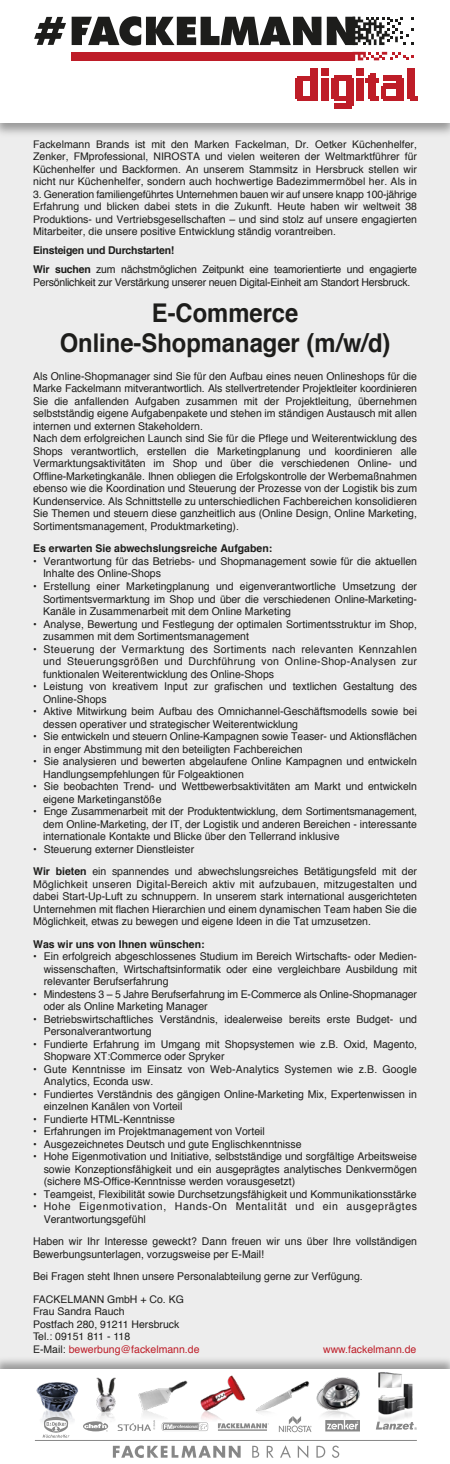
<style>
.page{position:relative;width:450px;height:1464px;background:#fff}
.page>*{position:absolute;margin:0;border:0;box-sizing:border-box;transform-origin:0 0}
.t1{font:700 25.75px/30px "Helvetica";color:#1d1d1b;text-align:center;scale:.92 1}
.t2{font:10.75px/12.5px "Helvetica";color:#1d1d1b}
.t3{font:10.75px/19px "Helvetica";letter-spacing:-.02em;color:#1d1d1b}
.t4{font:10.75px/12.5px "Helvetica";letter-spacing:.06em;color:#1d1d1b}
.t5{font:700 10.75px "Helvetica";color:#1d1d1b}
.t6{font:10.5px/12.5px "Helvetica";color:#1d1d1b;text-align:justify}
.t7{font:10.5px "Helvetica";color:#be1d28}
.s1{font-weight:700}
.s2{color:#be1d28}
</style>
<div class="page">
<div style="left:0;top:17px;width:450px;height:1396px;background:#ededed"></div>
<img style="left:0;top:122px;width:450px;height:12px">
<div style="left:0;top:0;width:450px;height:122px;background:#fff"></div>
<div style="left:0;top:1369px;width:450px;height:94px;background:#fff"></div>
<img style="left:378px;top:1372px;width:35px;height:49px">
<img style="left:27px;top:1362px;width:348px;height:84px">
<svg style="left:218px;top:1423px;width:51px;height:7px"></svg>
<svg style="left:162px;top:1422px;width:46px;height:8px"></svg>
<svg style="left:118px;top:1420px;width:37px;height:10px"></svg>
<svg style="left:279px;top:1416px;width:33px;height:16px"></svg>
<svg style="left:43px;top:1416px;width:26px;height:21px"></svg>
<svg style="left:83px;top:1421px;width:25px;height:10px"></svg>
<svg style="left:325px;top:1419px;width:35px;height:12px"></svg>
<hr style="left:35px;top:1440px;width:382px;height:1px;background:#878787">
<svg style="left:376px;top:1421px;width:41px;height:8px"></svg>
<svg style="left:113px;top:1445px;width:128px;height:12px"></svg>
<svg style="left:252px;top:1445px;width:7px;height:12px"></svg>
<svg style="left:267px;top:1445px;width:7px;height:12px"></svg>
<svg style="left:280px;top:1445px;width:11px;height:12px"></svg>
<svg style="left:298px;top:1445px;width:10px;height:13px"></svg>
<svg style="left:316px;top:1445px;width:9px;height:12px"></svg>
<svg style="left:332px;top:1445px;width:7px;height:12px"></svg>
<div style="left:72px;top:52px;width:283px;height:8px;background:#be1d28"></div>
<svg style="left:72px;top:16px;width:249px;height:29px"></svg>
<svg style="left:327px;top:17px;width:87px;height:28px"></svg>
<svg style="left:355px;top:52px;width:59px;height:8px"></svg>
<svg style="left:295px;top:68px;width:122px;height:40px"></svg>
<svg style="left:34px;top:17px;width:32px;height:28px"></svg>
<p class="t6" style="left:33px;top:138px;width:385px">Fackelmann Brands ist mit den Marken Fackelman, Dr. Oetker Küchenhelfer, Zenker, FMprofessional, NIROSTA und vielen weiteren der Weltmarktführer für Küchenhelfer und Backformen. An unserem Stammsitz in Hersbruck stellen wir nicht nur Küchenhelfer, sondern auch hochwertige Badezimmermöbel her. Als in</p>
<p class="t6" style="left:33px;top:188px;width:385px">3. Generation familiengeführtes Unternehmen bauen wir auf unsere knapp 100-jährige Erfahrung und blicken dabei stets in die Zukunft. Heute haben wir weltweit 38<br>Produktions- und Vertriebsgesellschaften – und sind stolz auf unsere engagierten Mitarbeiter, die unsere positive Entwicklung ständig vorantreiben.</p>
<p class="t3" style="left:33px;top:241px;width:385px"><span class="s1">Einsteigen und Durchstarten!<br>Wir suchen</span> zum nächstmöglichen Zeitpunkt eine teamorientierte und engagierte</p>
<p class="t3" style="left:33px;top:273px;width:379px">Persönlichkeit zur Verstärkung unserer neuen Digital-Einheit am Standort Hersbruck.</p>
<h1 class="t1" style="left:60px;top:298px;width:361px">E-Commerce<br>Online-Shopmanager (m/w/d)</h1>
<p class="t2" style="left:33px;top:370px;width:386px">Als Online-Shopmanager sind Sie für den Aufbau eines neuen Onlineshops für die Marke Fackelmann mitverantwortlich. Als stellvertretender Projektleiter koordinieren Sie die anfallenden Aufgaben zusammen mit der Projektleitung, übernehmen selbstständig eigene Aufgabenpakete und stehen im ständigen Austausch mit allen internen und externen Stakeholdern.<br>Nach dem erfolgreichen Launch sind Sie für die Pflege und Weiterentwicklung des Shops verantwortlich, erstellen die Marketingplanung und koordinieren alle Vermarktungsaktivitäten im Shop und über die verschiedenen Online- und Offline-Marketingkanäle. Ihnen obliegen die Erfolgskontrolle der Werbemaßnahmen ebenso wie die Koordination und Steuerung der Prozesse von der Logistik bis zum Kundenservice. Als Schnittstelle zu unterschiedlichen Fachbereichen konsolidieren Sie Themen und steuern diese ganzheitlich aus (Online Design, Online Marketing, Sortimentsmanagement, Produktmarketing).</p>
<p class="t5" style="left:33px;top:540px;width:241px">Es erwarten Sie abwechslungsreiche Aufgaben:</p>
<p class="t2" style="left:43px;top:555px;width:376px;text-indent:-10px">• Verantwortung für das Betriebs- und Shopmanagement sowie für die aktuellen<br>Inhalte des Online-Shops</p>
<p class="t2" style="left:43px;top:580px;width:375px;text-align:justify;text-indent:-10px">• Erstellung einer Marketingplanung und eigenverantwortliche Umsetzung der Sortimentsvermarktung im Shop und über die verschiedenen Online-Marketing-Kanäle in Zusammenarbeit mit dem Online Marketing</p>
<p class="t2" style="left:43px;top:618px;width:375px;text-indent:-10px">• Analyse, Bewertung und Festlegung der optimalen Sortimentsstruktur im Shop, zusammen mit dem Sortimentsmanagement</p>
<p class="t2" style="left:43px;top:643px;width:375px;text-align:justify;text-indent:-10px">• Steuerung der Vermarktung des Sortiments nach relevanten Kennzahlen und Steuerungsgrößen und Durchführung von Online-Shop-Analysen zur funktionalen Weiterentwicklung des Online-Shops</p>
<p class="t2" style="left:43px;top:680px;width:376px;text-indent:-10px">• Leistung von kreativem Input zur grafischen und textlichen Gestaltung des<br>Online-Shops</p>
<p class="t2" style="left:43px;top:705px;width:375px;text-indent:-10px">• Aktive Mitwirkung beim Aufbau des Omnichannel-Geschäftsmodells sowie bei dessen operativer und strategischer Weiterentwicklung</p>
<p class="t2" style="left:43px;top:730px;width:375px;text-indent:-10px">• Sie entwickeln und steuern Online-Kampagnen sowie Teaser- und Aktionsflächen in enger Abstimmung mit den beteiligten Fachbereichen</p>
<p class="t2" style="left:43px;top:755px;width:375px;text-indent:-10px">• Sie analysieren und bewerten abgelaufene Online Kampagnen und entwickeln<br>Handlungsempfehlungen für Folgeaktionen</p>
<p class="t2" style="left:43px;top:780px;width:376px;text-indent:-10px">• Sie beobachten Trend- und Wettbewerbsaktivitäten am Markt und entwickeln eigene Marketinganstöße</p>
<p class="t2" style="left:43px;top:805px;width:375px;text-align:justify;text-indent:-10px">• Enge Zusammenarbeit mit der Produktentwicklung, dem Sortimentsmanagement, dem Online-Marketing, der IT, der Logistik und anderen Bereichen - interessante internationale Kontakte und Blicke über den Tellerrand inklusive</p>
<p class="t2" style="left:33px;top:838px;width:386px;line-height:22.5px">• Steuerung externer Dienstleister<br><span class="s1">Wir bieten</span> ein spannendes und abwechslungsreiches Betätigungsfeld mit der</p>
<p class="t2" style="left:33px;top:878px;width:385px;text-align:justify">Möglichkeit unseren Digital-Bereich aktiv mit aufzubauen, mitzugestalten und dabei Start-Up-Luft zu schnuppern. In unserem stark international ausgerichteten Unternehmen mit flachen Hierarchien und einem dynamischen Team haben Sie die Möglichkeit, etwas zu bewegen und eigene Ideen in die Tat umzusetzen.</p>
<p class="t5" style="left:33px;top:935px;width:173px">Was wir uns von Ihnen wünschen:</p>
<p class="t2" style="left:44px;top:950px;width:375px;text-align:justify;text-indent:-11px">• Ein erfolgreich abgeschlossenes Studium im Bereich Wirtschafts- oder Medien&shy;wissenschaften, Wirtschaftsinformatik oder eine vergleichbare Ausbildung mit relevanter Berufserfahrung</p>
<p class="t2" style="left:44px;top:988px;width:375px;text-indent:-11px">• Mindestens 3 – 5 Jahre Berufserfahrung im E-Commerce als Online-Shopmanager oder als Online Marketing Manager</p>
<p class="t2" style="left:44px;top:1013px;width:375px;text-indent:-11px">• Betriebswirtschaftliches Verständnis, idealerweise bereits erste Budget- und<br>Personalverantwortung</p>
<p class="t2" style="left:44px;top:1038px;width:375px;text-indent:-11px">• Fundierte Erfahrung im Umgang mit Shopsystemen wie z.B. Oxid, Magento,<br>Shopware XT:Commerce oder Spryker</p>
<p class="t2" style="left:44px;top:1063px;width:375px;text-indent:-11px">• Gute Kenntnisse im Einsatz von Web-Analytics Systemen wie z.B. Google<br>Analytics, Econda usw.</p>
<p class="t2" style="left:44px;top:1088px;width:375px;text-indent:-11px">• Fundiertes Verständnis des gängigen Online-Marketing Mix, Expertenwissen in einzelnen Kanälen von Vorteil</p>
<p class="t2" style="left:33px;top:1113px;width:143px">• Fundierte HTML-Kenntnisse</p>
<p class="t2" style="left:33px;top:1125px;width:233px">• Erfahrungen im Projektmanagement von Vorteil</p>
<p class="t2" style="left:33px;top:1138px;width:270px">• Ausgezeichnetes Deutsch und gute Englischkenntnisse</p>
<p class="t2" style="left:44px;top:1150px;width:375px;text-align:justify;text-indent:-11px">• Hohe Eigenmotivation und Initiative, selbstständige und sorgfältige Arbeitsweise sowie Konzeptionsfähigkeit und ein ausgeprägtes analytisches Denkvermögen (sichere MS-Office-Kenntnisse werden vorausgesetzt)</p>
<p class="t2" style="left:33px;top:1188px;width:385px">• Teamgeist, Flexibilität sowie Durchsetzungsfähigkeit und Kommunikationsstärke</p>
<p class="t4" style="left:44px;top:1200px;width:375px;text-indent:-11px">• Hohe Eigenmotivation, Hands-On Mentalität und ein ausgeprägtes<br>Verantwortungsgefühl</p>
<p class="t2" style="left:33px;top:1235px;width:385px">Haben wir Ihr Interesse geweckt? Dann freuen wir uns über Ihre vollständigen<br>Bewerbungsunterlagen, vorzugsweise per E-Mail!</p>
<p class="t2" style="left:33px;top:1270px;width:331px">Bei Fragen steht Ihnen unsere Personalabteilung gerne zur Verfügung.</p>
<p class="t6" style="left:33px;top:1293px;width:168px;text-align:left">FACKELMANN GmbH + Co. KG<br>Frau Sandra Rauch<br>Postfach 280, 91211 Hersbruck<br>Tel.: 09151 811 - 118<br>E-Mail: <span class="s2">bewerbung@fackelmann.de</span></p>
<p class="t7" style="left:323px;top:1340px;width:95px">www.fackelmann.de</p>
</div>
